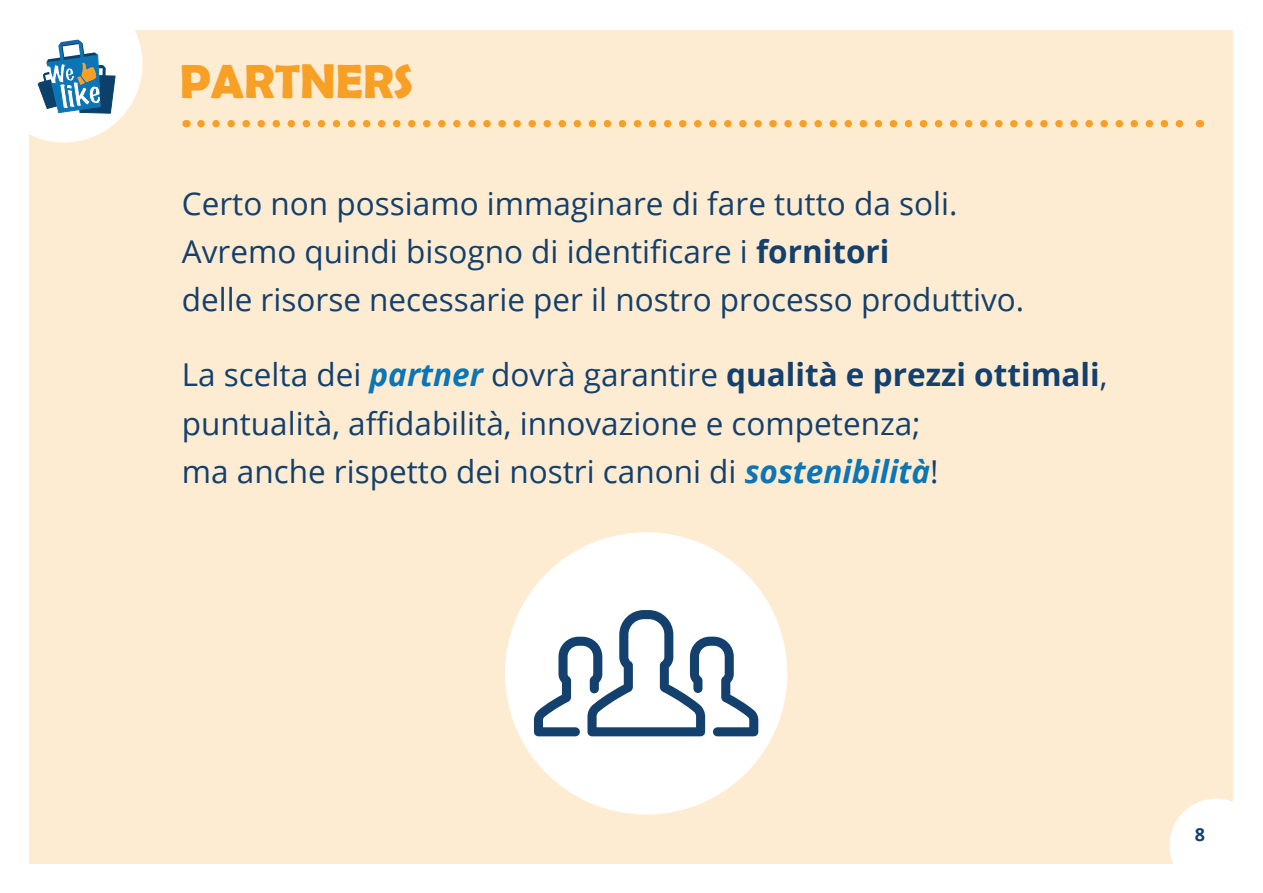
<style>
.page{position:relative;width:1263px;height:893px;background:#fff}
.page>*{position:absolute;margin:0;border:0;box-sizing:border-box;transform-origin:0 0}
.t1{font:700 48px "Berlin Sans FB Demi";color:#f7a025}
.t2{font:31.5px/48px "Open Sans";color:#13406d}
.t3{font:700 18px "Open Sans";color:#13406d}
.s1{font-weight:700}
.s2{font-weight:700;font-style:italic;color:#0b75b6}
</style>
<div class="page">
<div style="left:30px;top:30px;width:1203px;height:833px;background:#feecd2"></div>
<div style="left:1169px;top:799px;width:94px;height:93px;background:#fff;border-radius:50%"></div>
<svg style="left:29px;top:30px;width:113px;height:112px;background:#c5d5de"></svg>
<svg style="left:201px;top:120px;width:983px;height:7px"></svg>
<div style="left:505px;top:532px;width:282px;height:283px;background:#fff;border-radius:50%"></div>
<svg style="left:534px;top:610px;width:224px;height:126px"></svg>
<h1 class="t1" style="left:180px;top:54px;width:235px">PARTNERS</h1>
<p class="t2" style="left:182px;top:179px;width:844px">Certo non possiamo immaginare di fare tutto da soli.<br>Avremo quindi bisogno di identificare i <span class="s1">fornitori<br></span>delle risorse necessarie per il nostro processo produttivo.</p>
<p class="t2" style="left:182px;top:350px;width:927px">La scelta dei <span class="s2">partner</span> dovrà garantire <span class="s1">qualità e prezzi ottimali</span>, puntualità, affidabilità, innovazione e competenza;<br>ma anche rispetto dei nostri canoni di <span class="s2">sostenibilità</span>!</p>
<p class="t3" style="left:1195px;top:822px;width:12px">8</p>
</div>
